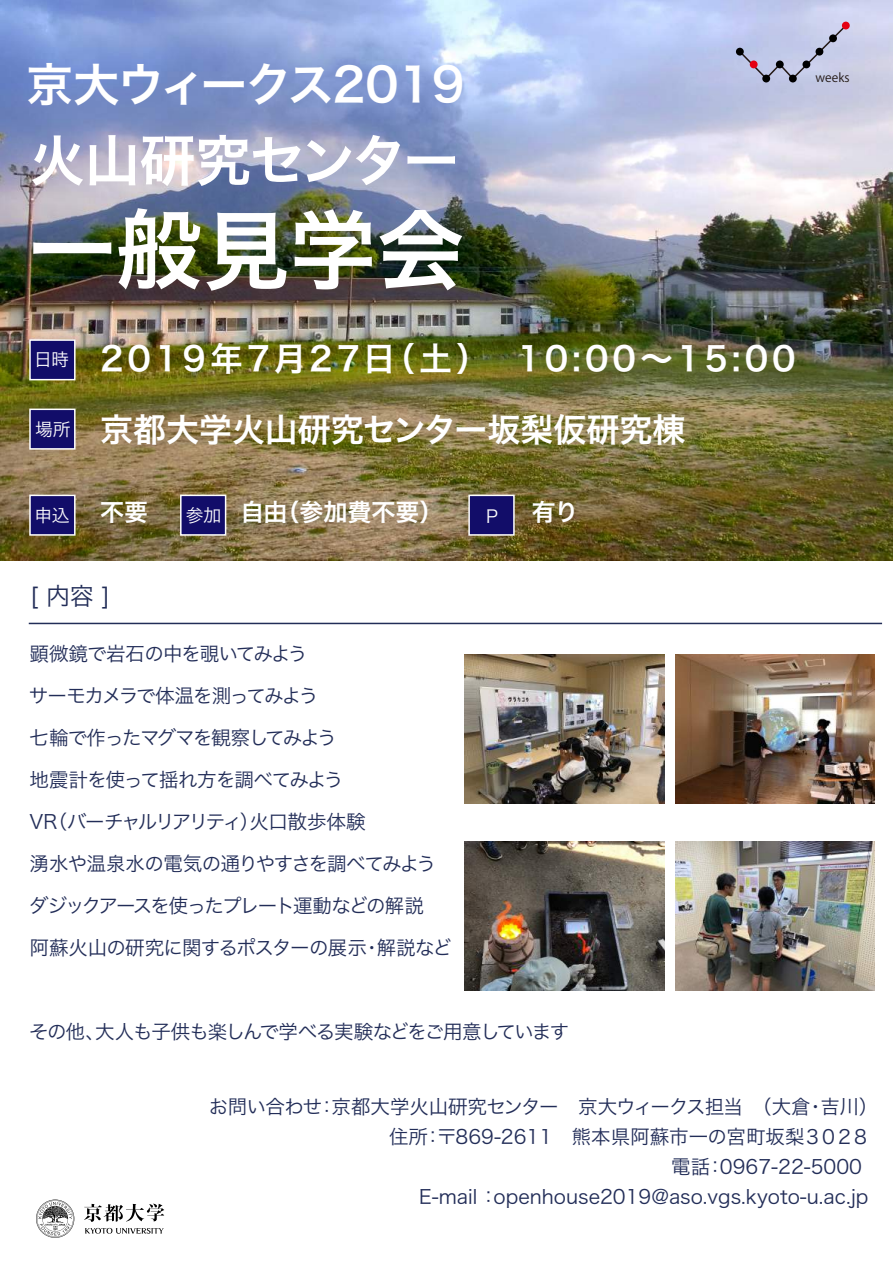
<style>
.page{position:relative;width:893px;height:1263px;background:#fff}
.page>*{position:absolute;margin:0;border:0;box-sizing:border-box;transform-origin:0 0}
.t1{font:87px "Hira Kaku Pro N W6";color:#fff}
.t2{font:55.5px "Hira Kaku Pro N W6";letter-spacing:-.025em;color:#fff}
.t3{font:46.5px "Hira Kaku Pro N W6";letter-spacing:-.035em;color:#fff}
.t4{font:33px/70.9px "Hira Kaku Pro N W6";color:#fff}
.t5{font:24px "Hira Kaku Pro N W6";color:#fff}
.t6{font:24px "Hira Kaku Pro W3";color:#222d58}
.t7{font:19.5px/42px "Hira Kaku Pro W3";letter-spacing:-.06em;color:#222d58}
.t8{font:19.5px "Hira Kaku Pro W3";color:#222d58}
.t9{font:19.5px "Hira Kaku Pro W3";letter-spacing:-.04em;color:#222d58}
.t10{font:19.5px "Hira Kaku Pro W3";letter-spacing:-.07em;color:#222d58}
.t11{font:17.85px "Hira Kaku Pro W3";color:#fff}
.t12{font:12.15px "Koz Go Pr 6 N";color:#231815}
.s1{font-family:"Hira Kaku Pro W3";font-size:17.85px}
</style>
<div class="page">
<img style="left:0;top:0;width:893px;height:560px">
<div style="left:29px;top:339px;width:47px;height:41px;background:#120d69;border:2px solid #fff"></div>
<div style="left:29px;top:409px;width:47px;height:41px;background:#120d69;border:2px solid #fff"></div>
<div style="left:29px;top:495px;width:47px;height:41px;background:#120d69;border:2px solid #fff"></div>
<div style="left:180px;top:495px;width:46px;height:41px;background:#120d69;border:2px solid #fff"></div>
<div style="left:468px;top:495px;width:47px;height:41px;background:#120d69;border:2px solid #fff"></div>
<hr style="left:29px;top:623px;width:853px;height:1px;background:#222d58">
<img style="left:465px;top:841px;width:199px;height:150px">
<img style="left:465px;top:654px;width:199px;height:150px">
<img style="left:675px;top:654px;width:199px;height:150px">
<img style="left:676px;top:841px;width:198px;height:149px">
<svg style="left:738px;top:23px;width:110px;height:58px"></svg>
<div style="left:736px;top:48px;width:8px;height:8px;background:#000;border-radius:50%"></div>
<div style="left:750px;top:61px;width:8px;height:7px;background:#e50012;border-radius:50%"></div>
<div style="left:762px;top:75px;width:8px;height:7px;background:#000;border-radius:50%"></div>
<div style="left:776px;top:61px;width:8px;height:7px;background:#000;border-radius:50%"></div>
<div style="left:789px;top:75px;width:8px;height:7px;background:#000;border-radius:50%"></div>
<div style="left:802px;top:61px;width:8px;height:7px;background:#000;border-radius:50%"></div>
<div style="left:815px;top:48px;width:8px;height:8px;background:#000;border-radius:50%"></div>
<div style="left:829px;top:34px;width:8px;height:8px;background:#000;border-radius:50%"></div>
<div style="left:842px;top:22px;width:8px;height:7px;background:#e50012;border-radius:50%"></div>
<svg style="left:36px;top:1199px;width:38px;height:39px"></svg>
<svg style="left:85px;top:1228px;width:79px;height:6px"></svg>
<svg style="left:84px;top:1204px;width:80px;height:18px"></svg>
<h3 class="t3" style="left:27px;top:43px;width:440px">京大ウィークス2019</h3>
<h2 class="t2" style="left:30px;top:110px;width:431px">火山研究センター</h2>
<h1 class="t1" style="left:29px;top:171px;width:437px">一般見学会</h1>
<p class="t11" style="left:34px;top:344px;width:36px">日時</p>
<p class="t11" style="left:35px;top:413px;width:37px">場所</p>
<h3 class="t4" style="left:100px;top:321px;width:697px">2019年7月27日（土） 10:00～15:00京都大学火山研究センター坂梨仮研究棟</h3>
<p class="t12" style="left:815px;top:71px;width:35px">weeks</p>
<p class="t11" style="left:35px;top:499px;width:37px">申込</p>
<p class="t5" style="left:100px;top:490px;width:49px">不要</p>
<p class="t5" style="left:186px;top:490px;width:259px"><span class="s1">参加</span> 自由（参加費不要）</p>
<p class="t11" style="left:486px;top:500px;width:13px">P</p>
<p class="t5" style="left:532px;top:490px;width:48px">有り</p>
<p class="t6" style="left:30px;top:575px;width:82px">[ 内容 ]</p>
<p class="t7" style="left:29px;top:631px;width:425px">顕微鏡で岩石の中を覗いてみよう<br>サーモカメラで体温を測ってみよう<br>七輪で作ったマグマを観察してみよう<br>地震計を使って揺れ方を調べてみよう<br>VR（バーチャルリアリティ）火口散歩体験<br>湧水や温泉水の電気の通りやすさを調べてみようダジックアースを使ったプレート運動などの解説<br>阿蘇火山の研究に関するポスターの展示・解説など</p>
<p class="t10" style="left:29px;top:1014px;width:542px">その他、大人も子供も楽しんで学べる実験などをご用意しています</p>
<p class="t9" style="left:209px;top:1090px;width:671px">お問い合わせ：京都大学火山研究センター　京大ウィークス担当　（大倉・吉川）</p>
<p class="t8" style="left:389px;top:1120px;width:483px">住所：〒869-2611　熊本県阿蘇市一の宮町坂梨３０２８</p>
<p class="t8" style="left:671px;top:1150px;width:192px">電話：0967-22-5000</p>
<p class="t8" style="left:419px;top:1180px;width:451px">E-mail ：openhouse2019@aso.vgs.kyoto-u.ac.jp</p>
</div>
